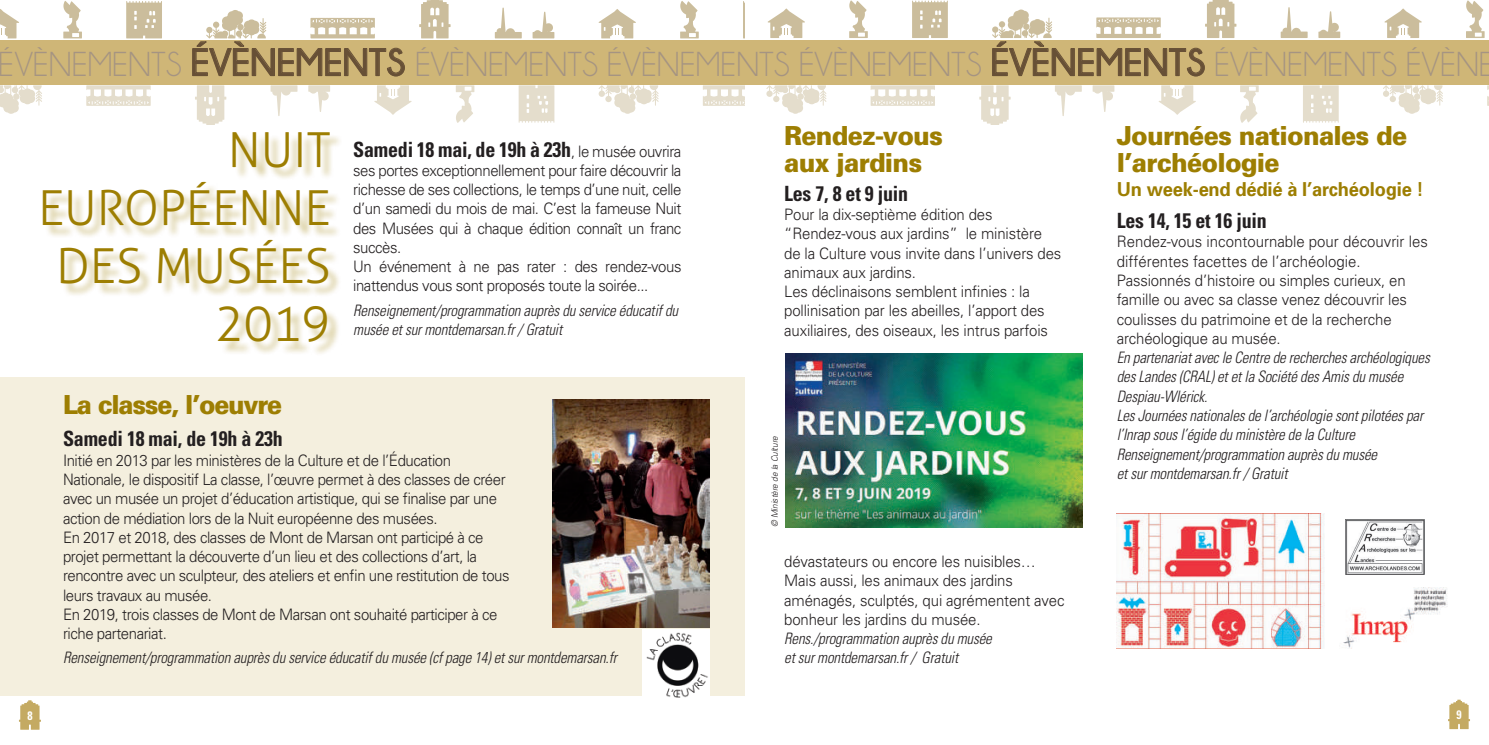
<style>
.page{position:relative;width:1489px;height:745px;background:#fff}
.page>*{position:absolute;margin:0;border:0;box-sizing:border-box;transform-origin:0 0}
.t1{font:300 48.3px/57.9px "Aller";color:#9d7e02;text-align:right}
.t2{font:35px "Champagne&Limousines";color:#a59482}
.t3{font:900 26.25px/26.2px "Univers";letter-spacing:-.03em;color:#9d7e02;scale:.95 1}
.t4{font:900 26.25px "Univers";letter-spacing:-.05em;color:#9d7e02;scale:.94 1}
.t5{font:700 condensed 21px "Univers";letter-spacing:-.01em;color:#231f20;scale:.95 1}
.t6{font:700 19.25px "Univers";letter-spacing:-.01em;color:#9d7e02;scale:.95 1}
.t7{font:300 15.75px/19.2px "Univers";letter-spacing:-.03em;color:#231f20;scale:.95 1}
.t8{font:300 15.75px/19.2px "Univers";letter-spacing:-.01em;color:#231f20;scale:.95 1}
.t9{font:italic 300 condensed 15.75px/19.2px "Univers";letter-spacing:-.01em;color:#231f20;scale:.95 1}
.t10{font:700 condensed 12.25px "Univers";color:#fff;scale:.95 1}
.t11{font:italic 300 8.75px "Univers";color:#231f20;scale:.95 1}
.s1{font-weight:700;font-size:38.5px;color:#675036}
.s2{font-weight:300;font-stretch:normal;font-size:15.75px}
</style>
<div class="page">
<svg style="left:1448px;top:699px;width:21px;height:29px"></svg>
<div style="left:1452px;top:705px;width:12px;height:17px;background:#c4aa62"></div>
<svg style="left:19px;top:700px;width:22px;height:29px"></svg>
<div style="left:24px;top:706px;width:12px;height:17px;background:#c4aa62"></div>
<svg style="left:912px;top:1px;width:35px;height:37px"></svg>
<svg style="left:849px;top:0;width:18px;height:38px"></svg>
<svg style="left:768px;top:8px;width:37px;height:30px"></svg>
<svg style="left:1318px;top:11px;width:22px;height:27px"></svg>
<svg style="left:1280px;top:7px;width:27px;height:31px"></svg>
<svg style="left:1466px;top:0;width:18px;height:38px"></svg>
<svg style="left:1384px;top:8px;width:37px;height:30px"></svg>
<svg style="left:126px;top:1px;width:36px;height:37px"></svg>
<svg style="left:63px;top:1px;width:19px;height:37px"></svg>
<svg style="left:419px;top:0;width:31px;height:38px"></svg>
<svg style="left:0;top:9px;width:19px;height:29px"></svg>
<svg style="left:532px;top:12px;width:22px;height:26px"></svg>
<svg style="left:495px;top:8px;width:27px;height:30px"></svg>
<svg style="left:743px;top:1px;width:1px;height:37px"></svg>
<svg style="left:680px;top:1px;width:18px;height:37px"></svg>
<svg style="left:598px;top:9px;width:38px;height:29px"></svg>
<img style="left:785px;top:354px;width:296px;height:173px">
<img style="left:1343px;top:587px;width:105px;height:61px">
<svg style="left:1303px;top:85px;width:35px;height:38px"></svg>
<svg style="left:1240px;top:85px;width:18px;height:38px"></svg>
<svg style="left:766px;top:85px;width:60px;height:29px"></svg>
<svg style="left:979px;top:85px;width:31px;height:39px"></svg>
<svg style="left:1158px;top:85px;width:37px;height:30px"></svg>
<svg style="left:870px;top:85px;width:65px;height:21px"></svg>
<svg style="left:1092px;top:85px;width:22px;height:27px"></svg>
<svg style="left:1055px;top:85px;width:26px;height:31px"></svg>
<svg style="left:1383px;top:85px;width:59px;height:29px"></svg>
<svg style="left:1487px;top:85px;width:1px;height:21px"></svg>
<svg style="left:518px;top:85px;width:36px;height:38px"></svg>
<svg style="left:456px;top:85px;width:18px;height:38px"></svg>
<svg style="left:0;top:85px;width:42px;height:29px"></svg>
<svg style="left:195px;top:85px;width:31px;height:39px"></svg>
<svg style="left:374px;top:85px;width:37px;height:30px"></svg>
<svg style="left:86px;top:85px;width:65px;height:21px"></svg>
<svg style="left:308px;top:85px;width:22px;height:27px"></svg>
<svg style="left:270px;top:85px;width:27px;height:31px"></svg>
<svg style="left:598px;top:85px;width:60px;height:29px"></svg>
<svg style="left:703px;top:85px;width:41px;height:21px"></svg>
<div style="left:0;top:376px;width:744px;height:319px;background:#f4efde"></div>
<img style="left:552px;top:399px;width:157px;height:228px">
<div style="left:45px;top:134px;width:298px;height:221px;background:#9d7e02;opacity:.41"></div>
<img style="left:1116px;top:513px;width:208px;height:135px">
<div style="left:0;top:40px;width:1488px;height:44px;background:#cfb677"></div>
<svg style="left:192px;top:10px;width:213px;height:67px"></svg>
<svg style="left:992px;top:0;width:244px;height:77px"></svg>
<img style="left:1345px;top:519px;width:78px;height:55px">
<div style="left:642px;top:629px;width:67px;height:70px;background:#fff"></div>
<img style="left:646px;top:632px;width:62px;height:65px">
<h2 class="t2" style="left:-1px;top:46px;width:1497px">ÉVÈNEMENTS <span class="s1">ÉVÈNEMENTS</span> ÉVÈNEMENTS ÉVÈNEMENTS ÉVÈNEMENTS <span class="s1">ÉVÈNEMENTS</span> ÉVÈNEMENTS ÉVÈNE</h2>
<h1 class="t1" style="left:38px;top:121px;width:294px">NUIT<br>EUROPÉENNE<br>DES MUSÉES<br>2019</h1>
<h3 class="t5" style="left:353px;top:136px;width:347px">Samedi 18 mai, de 19h à 23h<span class="s2">, le musée ouvrira</span></h3>
<p class="t7" style="left:353px;top:160px;width:347px">ses portes exceptionnellement pour faire découvrir la richesse de ses collections, le temps d’une nuit, celle d’un samedi du mois de mai. C’est la fameuse Nuit des Musées qui à chaque édition connaît un franc succès.<br>Un événement à ne pas rater : des rendez-vous inattendus vous sont proposés toute la soirée...</p>
<p class="t9" style="left:353px;top:300px;width:343px">Renseignement/programmation auprès du service éducatif du musée et sur montdemarsan.fr / Gratuit</p>
<h3 class="t4" style="left:63px;top:388px;width:234px">La classe, l’oeuvre</h3>
<h3 class="t5" style="left:63px;top:426px;width:233px">Samedi 18 mai, de 19h à 23h</h3>
<p class="t7" style="left:63px;top:450px;width:471px">Initié en 2013 par les ministères de la Culture et de l’Éducation Nationale, le dispositif La classe, l’œuvre permet à des classes de créer avec un musée un projet d’éducation artistique, qui se finalise par une action de médiation lors de la Nuit européenne des musées.<br>En 2017 et 2018, des classes de Mont de Marsan ont participé à ce projet permettant la découverte d’un lieu et des collections d’art, la rencontre avec un sculpteur, des ateliers et enfin une restitution de tous leurs travaux au musée.<br>En 2019, trois classes de Mont de Marsan ont souhaité participer à ce riche partenariat.</p>
<p class="t9" style="left:63px;top:647px;width:584px">Renseignement/programmation auprès du service éducatif du musée (cf page 14) et sur montdemarsan.fr</p>
<h3 class="t3" style="left:784px;top:122px;width:169px">Rendez-vous aux jardins</h3>
<h3 class="t5" style="left:784px;top:180px;width:132px">Les 7, 8 et 9 juin</h3>
<p class="t8" style="left:784px;top:205px;width:293px">Pour la dix-septième édition des “Rendez-vous aux jardins” le ministère de la Culture vous invite dans l’univers des animaux aux jardins.<br>Les déclinaisons semblent infinies : la pollinisation par les abeilles, l’apport des auxiliaires, des oiseaux, les intrus parfois</p>
<p class="t11" style="left:769px;top:527px;width:98px;rotate:-90deg">© Ministère de la Culture</p>
<p class="t8" style="left:784px;top:551px;width:296px">dévastateurs ou encore les nuisibles… Mais aussi, les animaux des jardins aménagés, sculptés, qui agrémentent avec bonheur les jardins du musée.</p>
<p class="t9" style="left:784px;top:628px;width:220px">Rens./programmation auprès du musée et sur montdemarsan.fr / Gratuit</p>
<h3 class="t3" style="left:1116px;top:122px;width:307px">Journées nationales de l’archéologie</h3>
<p class="t6" style="left:1116px;top:177px;width:324px">Un week-end dédié à l’archéologie !</p>
<h3 class="t5" style="left:1116px;top:208px;width:159px">Les 14, 15 et 16 juin</h3>
<p class="t8" style="left:1116px;top:232px;width:329px">Rendez-vous incontournable pour découvrir les différentes facettes de l’archéologie.<br>Passionnés d’histoire ou simples curieux, en famille ou avec sa classe venez découvrir les coulisses du patrimoine et de la recherche archéologique au musée.</p>
<p class="t9" style="left:1116px;top:347px;width:331px">En partenariat avec le Centre de recherches archéologiques des Landes (CRAL) et et la Société des Amis du musée Despiau-Wlérick.<br>Les Journées nationales de l’archéologie sont pilotées par l’Inrap sous l’égide du ministère de la Culture Renseignement/programmation auprès du musée<br>et sur montdemarsan.fr / Gratuit</p>
<p class="t10" style="left:27px;top:707px;width:7px">8</p>
<p class="t10" style="left:1456px;top:706px;width:7px">9</p>
</div>
